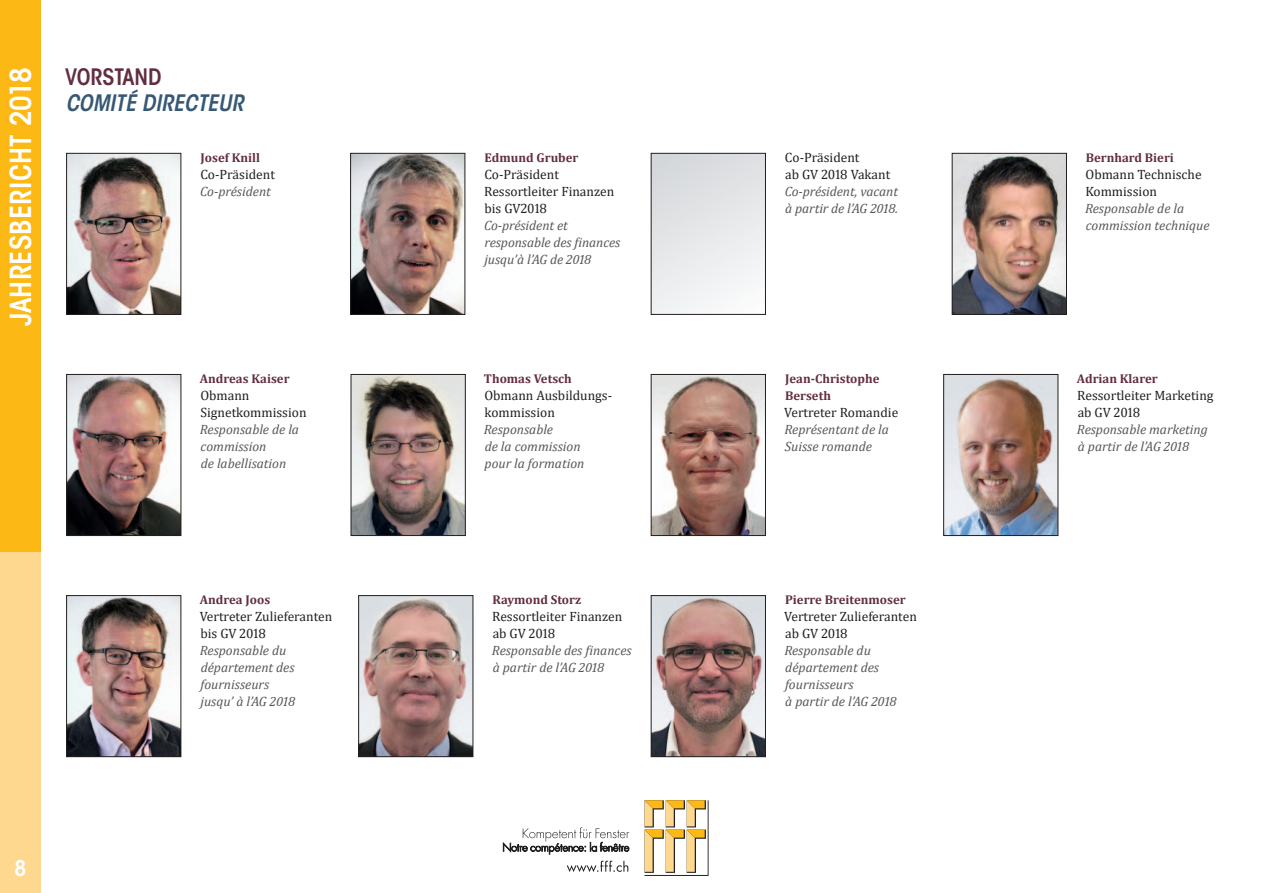
<style>
.page{position:relative;width:1263px;height:893px;background:#fff}
.page>*{position:absolute;margin:0;border:0;box-sizing:border-box;transform-origin:0 0}
.t1{font:600 condensed 28.8px "ITC Avant Garde Std";letter-spacing:.01em;color:#fff}
.t2{font:italic 600 condensed 22.5px "ITC Avant Garde Std";color:#375874}
.t3{font:600 condensed 22.5px "ITC Avant Garde Std";color:#632d40}
.t4{font:600 condensed 21.6px "ITC Avant Garde Std";color:#fff}
.t5{font:italic 13.5px/17px "Cambria";color:#57585a}
.t6{font:13.5px/17px "Cambria";color:#231f20}
.t7{font:700 12.75px/17px "Cambria";color:#632d40}
</style>
<div class="page">
<div style="left:0;top:0;width:41px;height:553px;background:#fcb814"></div>
<div style="left:0;top:553px;width:41px;height:340px;background:#fed88f"></div>
<svg style="left:644px;top:800px;width:64px;height:76px"></svg>
<svg style="left:503px;top:827px;width:126px;height:27px"></svg>
<svg style="left:567px;top:861px;width:61px;height:11px"></svg>
<img style="left:68px;top:155px;width:111px;height:157px">
<div style="left:66px;top:153px;width:115px;height:161px;border:1px solid #231f20"></div>
<img style="left:954px;top:155px;width:110px;height:157px">
<div style="left:952px;top:153px;width:114px;height:161px;border:1px solid #231f20"></div>
<img style="left:353px;top:376px;width:110px;height:158px">
<div style="left:351px;top:374px;width:114px;height:162px;border:1px solid #231f20"></div>
<img style="left:352px;top:155px;width:111px;height:157px">
<div style="left:350px;top:153px;width:115px;height:161px;border:1px solid #231f20"></div>
<div style="left:651px;top:153px;width:114px;height:161px;background:linear-gradient(to bottom,#d7dadd,#f6f8f8)"></div>
<img style="left:945px;top:376px;width:111px;height:158px">
<div style="left:943px;top:374px;width:115px;height:162px;border:1px solid #231f20"></div>
<img style="left:69px;top:376px;width:110px;height:158px">
<div style="left:67px;top:374px;width:114px;height:162px;border:1px solid #231f20"></div>
<img style="left:68px;top:597px;width:111px;height:158px">
<div style="left:66px;top:595px;width:115px;height:162px;border:1px solid #231f20"></div>
<img style="left:360px;top:597px;width:111px;height:158px">
<div style="left:358px;top:595px;width:115px;height:162px;border:1px solid #231f20"></div>
<img style="left:653px;top:376px;width:110px;height:158px">
<div style="left:651px;top:374px;width:114px;height:162px;border:1px solid #231f20"></div>
<img style="left:653px;top:597px;width:110px;height:158px">
<div style="left:651px;top:595px;width:114px;height:162px;border:1px solid #231f20"></div>
<h1 class="t1" style="left:3px;top:326px;width:261px;rotate:-90deg">JAHRESBERICHT 2018</h1>
<h2 class="t3" style="left:65px;top:63px;width:83px">VORSTAND</h2>
<h2 class="t2" style="left:66px;top:88px;width:179px">COMI TÉ DIRECTEUR</h2>
<p class="t7" style="left:201px;top:148px;width:61px">Josef Knill</p>
<p class="t6" style="left:200px;top:165px;width:76px">Co-Präsident</p>
<p class="t5" style="left:200px;top:182px;width:72px">Co-président</p>
<p class="t7" style="left:200px;top:369px;width:91px">Andreas Kaiser</p>
<p class="t6" style="left:200px;top:387px;width:108px">Obmann<br>Signetkommission</p>
<p class="t5" style="left:200px;top:420px;width:101px">Responsable de la commission<br>de labellisation</p>
<p class="t7" style="left:200px;top:591px;width:72px">Andrea Joos</p>
<p class="t6" style="left:200px;top:608px;width:134px">Vertreter Zulieferanten bis GV 2018</p>
<p class="t5" style="left:200px;top:641px;width:97px">Responsable du département des fournisseurs jusqu’ à l’AG 2018</p>
<h3 class="t4" style="left:15px;top:855px;width:13px">8</h3>
<p class="t7" style="left:485px;top:148px;width:95px">Edmund Gruber</p>
<p class="t6" style="left:484px;top:165px;width:132px">Co-Präsident<br>Ressortleiter Finanzen bis GV2018</p>
<p class="t5" style="left:484px;top:216px;width:138px">Co-président et responsable des finances jusqu’à l’AG de 2018</p>
<p class="t7" style="left:484px;top:369px;width:89px">Thomas Vetsch</p>
<p class="t6" style="left:484px;top:387px;width:129px">Obmann Ausbildungs&shy;kommission</p>
<p class="t5" style="left:484px;top:420px;width:102px">Responsable<br>de la commission pour la formation</p>
<p class="t7" style="left:493px;top:591px;width:90px">Raymond Storz</p>
<p class="t6" style="left:492px;top:608px;width:132px">Ressortleiter Finanzen ab GV 2018</p>
<p class="t5" style="left:492px;top:641px;width:141px">Responsable des finances à partir de l’AG 2018</p>
<p class="t6" style="left:785px;top:148px;width:107px">Co-Präsident<br>ab GV 2018 Vakant</p>
<p class="t5" style="left:785px;top:182px;width:115px">Co-président, vacant à partir de l’AG 2018.</p>
<p class="t7" style="left:785px;top:369px;width:96px">Jean-Christophe<br>Berseth</p>
<p class="t6" style="left:784px;top:404px;width:116px">Vertreter Romandie</p>
<p class="t5" style="left:784px;top:420px;width:106px">Représentant de la<br>Suisse romande</p>
<p class="t7" style="left:785px;top:591px;width:122px">Pierre Breitenmoser</p>
<p class="t6" style="left:784px;top:608px;width:134px">Vertreter Zulieferanten ab GV 2018</p>
<p class="t5" style="left:784px;top:641px;width:114px">Responsable du département des fournisseurs<br>à partir de l’AG 2018</p>
<p class="t7" style="left:1086px;top:148px;width:90px">Bernhard Bieri</p>
<p class="t6" style="left:1085px;top:165px;width:118px">Obmann Technische<br>Kommission</p>
<p class="t5" style="left:1085px;top:199px;width:126px">Responsable de la commission technique</p>
<p class="t7" style="left:1077px;top:369px;width:82px">Adrian Klarer</p>
<p class="t6" style="left:1077px;top:387px;width:138px">Ressortleiter Marketing ab GV 2018</p>
<p class="t5" style="left:1077px;top:420px;width:132px">Responsable marketing à partir de l’AG 2018</p>
</div>
